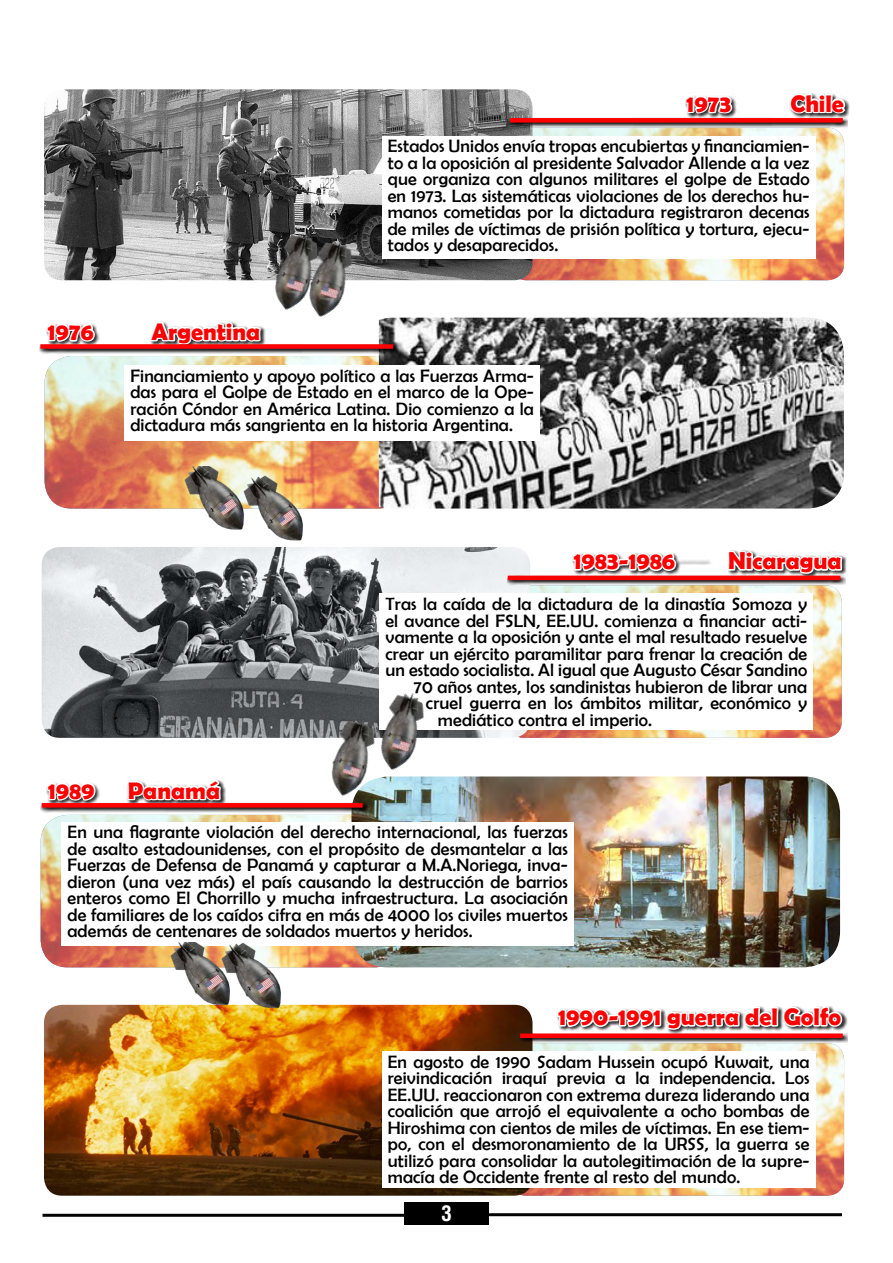
<style>
.page{position:relative;width:893px;height:1263px;background:#fff}
.page>*{position:absolute;margin:0;border:0;box-sizing:border-box;transform-origin:0 0}
.t1{font:700 24px "Berlin Sans FB Demi";color:#f00}
.t2{font:700 condensed 21px "Helvetica LT Std";color:#fff}
.t3{font:18px/16.5px "Berlin Sans FB";letter-spacing:.01em;color:#000;text-align:justify}
</style>
<div class="page">
<img style="left:532px;top:128px;width:312px;height:152px">
<img style="left:44px;top:89px;width:488px;height:191px">
<div style="left:684px;top:92px;width:166px;height:26px;background:#000;opacity:.8"></div>
<svg style="left:683px;top:92px;width:51px;height:183px"></svg>
<svg style="left:787px;top:92px;width:60px;height:24px"></svg>
<div style="left:509px;top:117px;width:339px;height:11px;background:#000;opacity:.86"></div>
<div style="left:510px;top:118px;width:333px;height:5px;background:#f00"></div>
<div style="left:382px;top:136px;width:433px;height:123px;background:#fff"></div>
<img style="left:243px;top:215px;width:102px;height:81px">
<img style="left:277px;top:222px;width:102px;height:101px">
<img style="left:54px;top:356px;width:325px;height:152px">
<img style="left:379px;top:318px;width:465px;height:190px">
<svg style="left:44px;top:278px;width:53px;height:225px"></svg>
<svg style="left:150px;top:321px;width:113px;height:22px"></svg>
<div style="left:39px;top:343px;width:359px;height:11px;background:#000;opacity:.86"></div>
<div style="left:40px;top:344px;width:353px;height:5px;background:#f00"></div>
<div style="left:124px;top:366px;width:416px;height:75px;background:#fff"></div>
<img style="left:175px;top:466px;width:78px;height:64px">
<img style="left:234px;top:469px;width:78px;height:72px">
<img style="left:532px;top:1043px;width:310px;height:153px">
<img style="left:44px;top:1005px;width:488px;height:191px">
<svg style="left:555px;top:967px;width:289px;height:221px"></svg>
<div style="left:519px;top:1033px;width:329px;height:10px;background:#000;opacity:.86"></div>
<div style="left:520px;top:1033px;width:323px;height:5px;background:#f00"></div>
<div style="left:382px;top:1052px;width:433px;height:136px;background:#fff"></div>
<img style="left:41px;top:815px;width:311px;height:152px">
<img style="left:352px;top:776px;width:488px;height:191px">
<div style="left:46px;top:779px;width:180px;height:26px;background:#000;opacity:.8"></div>
<svg style="left:44px;top:779px;width:53px;height:183px"></svg>
<svg style="left:125px;top:779px;width:98px;height:23px"></svg>
<div style="left:41px;top:802px;width:327px;height:10px;background:#000;opacity:.86"></div>
<svg style="left:42px;top:803px;width:321px;height:4px"></svg>
<div style="left:62px;top:822px;width:512px;height:124px;background:#fff"></div>
<img style="left:530px;top:585px;width:312px;height:153px">
<img style="left:42px;top:547px;width:488px;height:191px">
<div style="left:572px;top:550px;width:275px;height:29px;background:#000;opacity:.8"></div>
<svg style="left:570px;top:507px;width:108px;height:225px"></svg>
<svg style="left:726px;top:550px;width:118px;height:25px"></svg>
<div style="left:507px;top:575px;width:338px;height:10px;background:#000;opacity:.86"></div>
<hr style="left:508px;top:576px;width:332px;height:4px;background:#f00">
<div style="left:379px;top:594px;width:434px;height:136px;background:#fff"></div>
<img style="left:299px;top:701px;width:102px;height:101px">
<img style="left:356px;top:685px;width:91px;height:91px">
<img style="left:162px;top:942px;width:50px;height:75px">
<img style="left:212px;top:942px;width:79px;height:78px">
<div style="left:43px;top:1214px;width:362px;height:3px;border:2px solid #000"></div>
<div style="left:489px;top:1213px;width:353px;height:3px;border:2px solid #000"></div>
<div style="left:405px;top:1202px;width:84px;height:23px;background:#000"></div>
<h1 class="t1" style="left:687px;top:89px;width:46px">1973</h1>
<h1 class="t1" style="left:790px;top:89px;width:55px">Chile</h1>
<p class="t3" style="left:388px;top:138px;width:423px">Estados Unidos envía tropas encubiertas y financiamien&shy;to a la oposición al presidente Salvador Allende a la vez que organiza con algunos militares el golpe de Estado en 1973. Las sistemáticas violaciones de los derechos hu&shy;manos cometidas por la dictadura registraron decenas de miles de víctimas de prisión política y tortura, ejecu&shy;tados y desaparecidos.</p>
<h1 class="t1" style="left:48px;top:318px;width:48px">1976</h1>
<h1 class="t1" style="left:152px;top:318px;width:110px">Argentina</h1>
<p class="t3" style="left:130px;top:367px;width:405px">Financiamiento y apoyo político a las Fuerzas Arma&shy;das para el Golpe de Estado en el marco de la Ope&shy;ración Cóndor en América Latina. Dio comienzo a la dictadura más sangrienta en la historia Argentina.</p>
<h1 class="t1" style="left:574px;top:547px;width:103px">1983-1986</h1>
<h1 class="t1" style="left:728px;top:547px;width:115px">Nicaragua</h1>
<p class="t3" style="left:385px;top:595px;width:423px">Tras la caída de la dictadura de la dinastía Somoza y</p>
<p class="t3" style="left:385px;top:612px;width:423px">el avance del FSLN, EE.UU. comienza a financiar acti-</p>
<p class="t3" style="left:385px;top:628px;width:423px">vamente a la oposición y ante el mal resultado resuelve</p>
<p class="t3" style="left:385px;top:645px;width:423px">crear un ejército paramilitar para frenar la creación de</p>
<p class="t3" style="left:385px;top:661px;width:423px">un estado socialista. Al igual que Augusto César Sandino</p>
<p class="t3" style="left:414px;top:678px;width:395px">70 años antes, los sandinistas hubieron de librar una</p>
<p class="t3" style="left:426px;top:694px;width:383px">cruel guerra en los ámbitos militar, económico y</p>
<p class="t3" style="left:438px;top:711px;width:216px">mediático contra el imperio.</p>
<h1 class="t1" style="left:48px;top:776px;width:48px">1989</h1>
<h1 class="t1" style="left:128px;top:776px;width:94px">Panamá</h1>
<p class="t3" style="left:68px;top:824px;width:502px">En una flagrante violación del derecho internacional, las fuerzas de asalto estadounidenses, con el propósito de desmantelar a las Fuerzas de Defensa de Panamá y capturar a M.A.Noriega, inva&shy;dieron (una vez más) el país causando la destrucción de barrios enteros como El Chorrillo y mucha infraestructura. La asociación de familiares de los caídos cifra en más de 4000 los civiles muertos además de centenares de soldados muertos y heridos.</p>
<h1 class="t1" style="left:558px;top:1003px;width:284px">1990-1991 guerra del Golfo</h1>
<p class="t3" style="left:388px;top:1053px;width:423px">En agosto de 1990 Sadam Hussein ocupó Kuwait, una reivindicación iraquí previa a la independencia. Los EE.UU. reaccionaron con extrema dureza liderando una coalición que arrojó el equivalente a ocho bombas de Hiroshima con cientos de miles de víctimas. En ese tiem&shy;po, con el desmoronamiento de la URSS, la guerra se utilizó para consolidar la autolegitimación de la supre&shy;macía de Occidente frente al resto del mundo.</p>
<p class="t2" style="left:442px;top:1200px;width:12px">3</p>
</div>
